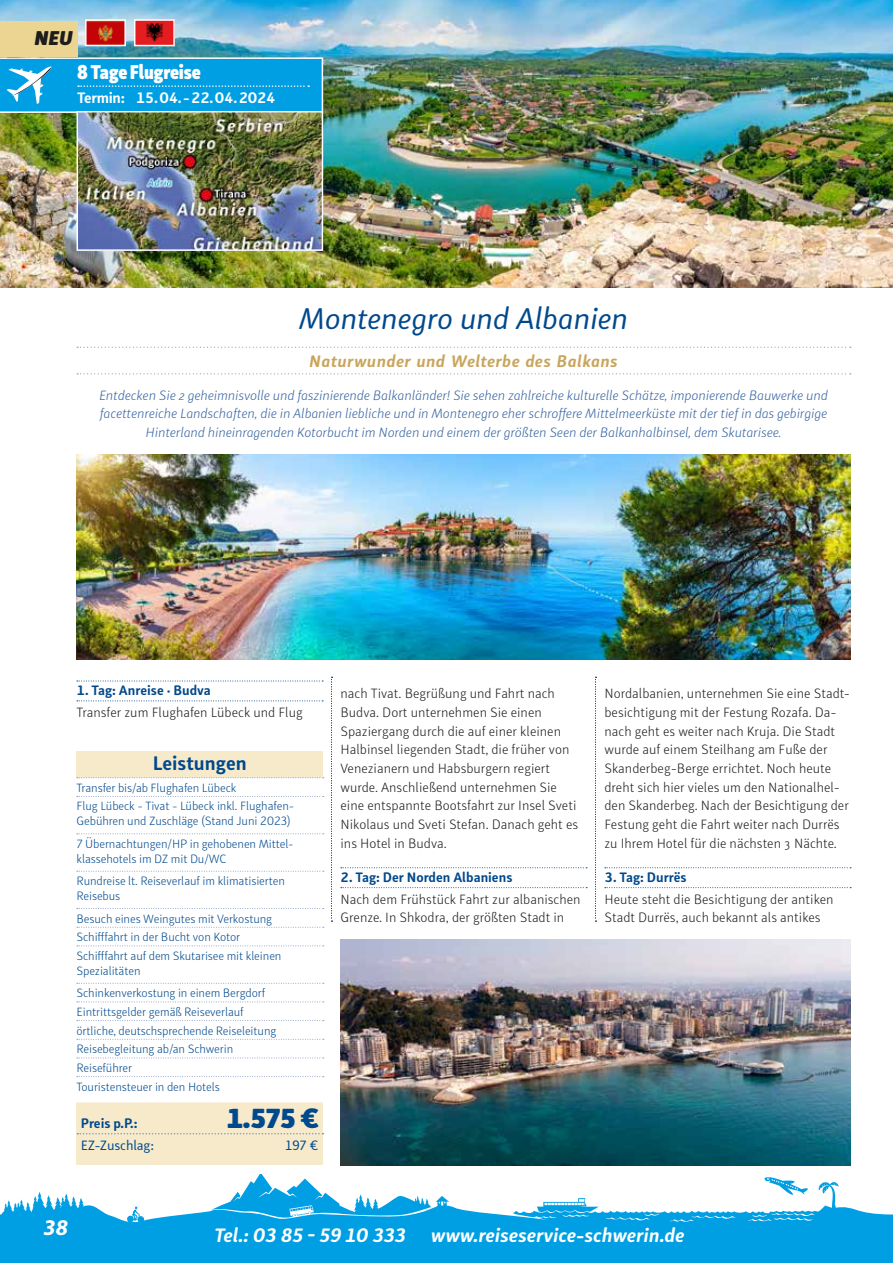
<style>
.page{position:relative;width:893px;height:1263px;background:#fff}
.page>*{position:absolute;margin:0;border:0;box-sizing:border-box;transform-origin:0 0}
.t1{font:italic 30px "Submariner R24";letter-spacing:-.01em;color:#00498d}
.t2{font:900 27px "Submariner R24";color:#00498d}
.t3{font:italic 700 22.5px "Myriad Pro";color:#fff}
.t4{font:900 19.5px "Submariner R24";letter-spacing:-.01em;color:#fff;scale:.9 1}
.t5{font:700 19.5px "Submariner R24";color:#00498d}
.t6{font:italic 900 19.5px "Submariner R24";color:#1d1d1b}
.t7{font:italic 700 19.2px "Submariner R24";color:#fff}
.t8{font:italic 700 16.5px "Submariner R24";letter-spacing:.025em;color:#c9a55c}
.t9{font:700 15px "Submariner R24";letter-spacing:-.02em;color:#fff}
.t10{font:300 13.5px/18.6px "Submariner R24";color:#1d1d1b}
.t11{font:italic 300 13.5px/18.6px "Submariner R24";letter-spacing:-.01em;color:#3664a1;text-align:center}
.t12{font:700 13.5px "Submariner R24";color:#00498d}
.t13{font:13.5px "Submariner R24";letter-spacing:-.015em;color:#00498d}
.t14{font:300 12px/18.6px "Submariner R24";letter-spacing:-.01em;color:#00498d}
</style>
<div class="page">
<img style="left:0;top:0;width:893px;height:287px">
<svg style="left:77px;top:680px;width:246px;height:2px"></svg>
<svg style="left:77px;top:700px;width:246px;height:1px"></svg>
<svg style="left:341px;top:867px;width:246px;height:1px"></svg>
<svg style="left:341px;top:887px;width:246px;height:1px"></svg>
<svg style="left:605px;top:867px;width:246px;height:1px"></svg>
<svg style="left:605px;top:887px;width:246px;height:1px"></svg>
<svg style="left:331px;top:677px;width:1px;height:245px"></svg>
<svg style="left:595px;top:677px;width:1px;height:245px"></svg>
<div style="left:0;top:21px;width:77px;height:36px;background:#ecd593"></div>
<div style="left:0;top:1174px;width:893px;height:89px;background:#009fe3"></div>
<div style="left:77px;top:752px;width:246px;height:26px;background:#f6eacb"></div>
<svg style="left:77px;top:777px;width:247px;height:1px"></svg>
<svg style="left:77px;top:796px;width:247px;height:1px"></svg>
<svg style="left:77px;top:833px;width:247px;height:1px"></svg>
<svg style="left:77px;top:871px;width:247px;height:1px"></svg>
<svg style="left:77px;top:908px;width:247px;height:1px"></svg>
<svg style="left:77px;top:927px;width:247px;height:1px"></svg>
<svg style="left:77px;top:945px;width:247px;height:1px"></svg>
<svg style="left:77px;top:983px;width:247px;height:1px"></svg>
<svg style="left:77px;top:1001px;width:247px;height:1px"></svg>
<svg style="left:77px;top:1020px;width:247px;height:1px"></svg>
<svg style="left:77px;top:1039px;width:247px;height:1px"></svg>
<svg style="left:77px;top:1057px;width:247px;height:1px"></svg>
<svg style="left:77px;top:1076px;width:247px;height:1px"></svg>
<div style="left:77px;top:1102px;width:246px;height:63px;background:#f6eacb"></div>
<svg style="left:77px;top:1133px;width:246px;height:1px"></svg>
<svg style="left:77px;top:347px;width:774px;height:1px"></svg>
<svg style="left:77px;top:373px;width:774px;height:1px"></svg>
<img style="left:77px;top:455px;width:773px;height:205px">
<img style="left:340px;top:939px;width:510px;height:226px">
<img style="left:88px;top:22px;width:35px;height:21px">
<div style="left:85px;top:19px;width:41px;height:27px;border:2px solid #fff"></div>
<img style="left:80px;top:114px;width:240px;height:134px">
<div style="left:77px;top:111px;width:246px;height:140px;border:2px solid #fff"></div>
<img style="left:137px;top:22px;width:35px;height:21px">
<div style="left:134px;top:19px;width:41px;height:27px;border:2px solid #fff"></div>
<svg style="left:0;top:1174px;width:893px;height:48px;fill:#fff"></svg>
<svg style="left:0;top:57px;width:323px;height:56px;background:#18a7e3"></svg>
<h3 class="t6" style="left:35px;top:24px;width:40px">NEU</h3>
<h3 class="t4" style="left:77px;top:59px;width:139px">8 Tage Flugreise</h3>
<p class="t9" style="left:77px;top:87px;width:200px">Termin: 15. 04. - 22. 04. 2024</p>
<h1 class="t1" style="left:299px;top:299px;width:331px">Montenegro und Albanien</h1>
<p class="t8" style="left:309px;top:350px;width:310px">Naturwunder und Welterbe des Balkans</p>
<p class="t11" style="left:99px;top:385px;width:730px">Entdecken Sie 2 geheimnisvolle und faszinierende Balkanländer! Sie sehen zahlreiche kulturelle Schätze, imponierende Bauwerke und facettenreiche Landschaften, die in Albanien liebliche und in Montenegro eher schroffere Mittelmeerküste mit der tief in das gebirgige<br>Hinterland hineinragenden Kotorbucht im Norden und einem der größten Seen der Balkanhalbinsel, dem Skutarisee.</p>
<p class="t12" style="left:77px;top:681px;width:136px">1. Tag: Anreise · Budva</p>
<p class="t10" style="left:77px;top:703px;width:228px">Transfer zum Flughafen Lübeck und Flug</p>
<h3 class="t5" style="left:153px;top:750px;width:96px">Leistungen</h3>
<p class="t14" style="left:77px;top:778px;width:219px">Transfer bis/ab Flughafen Lübeck<br>Flug Lübeck - Tivat - Lübeck inkl. Flughafen-</p>
<p class="t14" style="left:77px;top:810px;width:219px;line-height:22.4px">Gebühren und Zuschläge (Stand Juni 2023)<br>7 Übernachtungen/HP in gehobenen Mittel-</p>
<p class="t14" style="left:77px;top:847px;width:210px;line-height:22.4px">klassehotels im DZ mit Du/WC<br>Rundreise lt. Reiseverlauf im klimatisierten</p>
<p class="t14" style="left:77px;top:884px;width:197px;line-height:22.4px">Reisebus<br>Besuch eines Weingutes mit Verkostung</p>
<p class="t14" style="left:77px;top:927px;width:206px">Schifffahrt in der Bucht von Kotor<br>Schifffahrt auf dem Skutarisee mit kleinen</p>
<p class="t14" style="left:77px;top:959px;width:190px;line-height:22.4px">Spezialitäten<br>Schinkenverkostung in einem Bergdorf</p>
<p class="t14" style="left:77px;top:1002px;width:201px">Eintrittsgelder gemäß Reiseverlauf örtliche, deutschsprechende Reiseleitung<br>Reisebegleitung ab/an Schwerin<br>Reiseführer<br>Touristensteuer in den Hotels</p>
<p class="t12" style="left:81px;top:1114px;width:58px">Preis p.P.:</p>
<h2 class="t2" style="left:227px;top:1099px;width:93px">1.575 €</h2>
<p class="t13" style="left:81px;top:1136px;width:75px">EZ-Zuschlag:</p>
<p class="t13" style="left:285px;top:1136px;width:35px">197 €</p>
<p class="t10" style="left:340px;top:684px;width:239px">nach Tivat. Begrüßung und Fahrt nach Budva. Dort unternehmen Sie einen Spaziergang durch die auf einer kleinen Halbinsel liegenden Stadt, die früher von Venezianern und Habsburgern regiert wurde. Anschließend unternehmen Sie eine entspannte Bootsfahrt zur Insel Sveti Nikolaus und Sveti Stefan. Danach geht es ins Hotel in Budva.</p>
<p class="t12" style="left:340px;top:868px;width:173px">2. Tag: Der Norden Albaniens</p>
<p class="t10" style="left:340px;top:889px;width:242px">Nach dem Frühstück Fahrt zur albanischen<br>Grenze. In Shkodra, der größten Stadt in</p>
<p class="t10" style="left:604px;top:684px;width:247px">Nordalbanien, unternehmen Sie eine Stadt&shy;besichtigung mit der Festung Rozafa. Da&shy;nach geht es weiter nach Kruja. Die Stadt wurde auf einem Steilhang am Fuße der Skanderbeg-Berge errichtet. Noch heute dreht sich hier vieles um den Nationalhel&shy;den Skanderbeg. Nach der Besichtigung der Festung geht die Fahrt weiter nach Durrës zu Ihrem Hotel für die nächsten 3 Nächte.</p>
<p class="t12" style="left:604px;top:868px;width:84px">3. Tag: Durrës</p>
<p class="t10" style="left:604px;top:889px;width:231px">Heute steht die Besichtigung der antiken<br>Stadt Durrës, auch bekannt als antikes</p>
<h3 class="t3" style="left:44px;top:1213px;width:26px">38</h3>
<h3 class="t7" style="left:214px;top:1222px;width:193px">Tel.: 03 85 - 59 10 333</h3>
<h3 class="t7" style="left:431px;top:1222px;width:255px">www.reiseservice-schwerin.de</h3>
</div>
